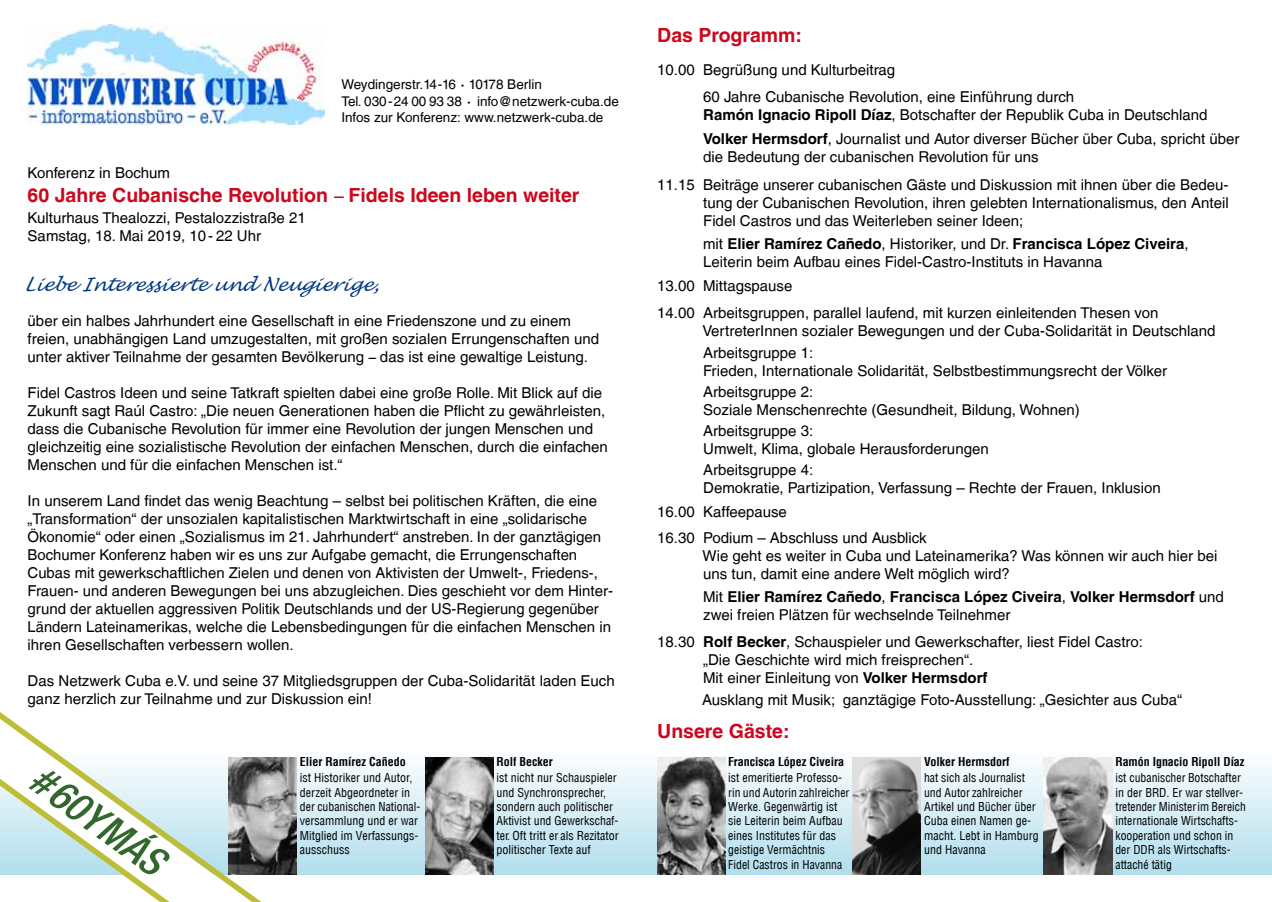
<style>
.page{position:relative;width:1272px;height:902px;background:#fff}
.page>*{position:absolute;margin:0;border:0;box-sizing:border-box;transform-origin:0 0}
.t1{font:italic 500 condensed 40.5px "Helvetica Neue LT";color:#34672e}
.t2{font:700 19.5px "Helvetica LT";color:#cd071e}
.t3{font:italic 18px "Lucida Handwriting";color:#003882}
.t4{font:15px/18px "Helvetica LT";color:#000}
.t5{font:700 15px/18px "Helvetica LT";color:#000}
.t6{font:13.5px/17px "Helvetica LT";color:#000}
.t7{font:condensed 12px/14.4px "Helvetica LT";color:#000}
.t8{font:700 condensed 12px "Helvetica LT";color:#000}
.s1{font-weight:700}
.s2{font-family:"Futura LT";font-weight:400;font-style:italic}
.s3{font-family:"Futura LT";font-style:italic}
.s4{font-weight:400}
</style>
<div class="page">
<img style="left:28px;top:24px;width:296px;height:100px">
<div style="left:0;top:748px;width:1271px;height:126px;background:linear-gradient(to bottom,#fff,#b1ddec)"></div>
<img style="left:279px;top:757px;width:18px;height:117px">
<img style="left:425px;top:757px;width:68px;height:117px">
<img style="left:657px;top:757px;width:68px;height:117px">
<img style="left:852px;top:757px;width:68px;height:117px">
<img style="left:1043px;top:757px;width:68px;height:117px">
<svg style="left:0;top:712px;width:279px;height:189px"></svg>
<svg style="left:0;top:719px;width:251px;height:182px"></svg>
<p class="t6" style="left:341px;top:76px;width:279px">Weydingerstr.14-16 <span class="s1">·</span> 10178 Berlin<br>Tel. 030-24 00 93 38 <span class="s1">·</span> info@netzwerk-cuba.de</p>
<p class="t6" style="left:341px;top:109px;width:263px">Infos zur Konferenz: www.netzwerk-cuba.de</p>
<p class="t4" style="left:28px;top:164px;width:144px">Konferenz in Bochum</p>
<h2 class="t2" style="left:28px;top:183px;width:553px">60 Jahre Cubanische Revolution <span class="s2">–</span> Fidels Ideen leben weiter</h2>
<p class="t4" style="left:28px;top:208px;width:280px">Kulturhaus Thealozzi, Pestalozzistraße 21<br>Samstag, 18. Mai 2019, 10 - 22 Uhr</p>
<p class="t3" style="left:23px;top:272px;width:363px">Liebe Interessierte undNeugierige,</p>
<p class="t4" style="left:28px;top:312px;width:573px">über ein halbes Jahrhundert eine Gesellschaft in eine Friedenszone und zu einem freien, unabhängigen Land umzugestalten, mit großen sozialen Errungenschaften und unter aktiver Teilnahme der gesamten Bevölkerung <span class="s3">–</span> das ist eine gewaltige Leistung.</p>
<p class="t4" style="left:28px;top:384px;width:581px">Fidel Castros Ideen und seine Tatkraft spielten dabei eine große Rolle. Mit Blick auf die Zukunft sagt Raúl Castro: „Die neuen Generationen haben die Pflicht zu gewährleisten, dass die Cubanische Revolution für immer eine Revolution der jungen Menschen und gleichzeitig eine sozialistische Revolution der einfachen Menschen, durch die einfachen Menschen und für die einfachen Menschen ist.“</p>
<p class="t4" style="left:28px;top:492px;width:587px">In unserem Land findet das wenig Beachtung – selbst bei politischen Kräften, die eine „Transformation“ der unsozialen kapitalistischen Marktwirtschaft in eine „solidarische Ökonomie“ oder einen „Sozialismus im 21. Jahrhundert“ anstreben. In der ganztägigen Bochumer Konferenz haben wir es uns zur Aufgabe gemacht, die Errungenschaften Cubas mit gewerkschaftlichen Zielen und denen von Aktivisten der Umwelt-, Friedens-, Frauen- und anderen Bewegungen bei uns abzugleichen. Dies geschieht vor dem Hinter&shy;grund der aktuellen aggressiven Politik Deutschlands und der US-Regierung gegenüber Ländern Lateinamerikas, welche die Lebensbedingungen für die einfachen Menschen in ihren Gesellschaften verbessern wollen.</p>
<p class="t4" style="left:28px;top:672px;width:588px">Das Netzwerk Cuba e.V. und seine 37 Mitgliedsgruppen der Cuba-Solidarität laden Euch ganz herzlich zur Teilnahme und zur Diskussion ein!</p>
<h1 class="t1" style="left:49px;top:755px;width:156px;rotate:36deg"># 60YMÁS</h1>
<p class="t8" style="left:300px;top:754px;width:108px">Elier Ramírez Cañedo</p>
<p class="t7" style="left:300px;top:770px;width:122px">ist Historiker und Autor, derzeit Abgeordneter in der cubanischen National&shy;versammlung und er war<br>Mitglied im Verfassungs&shy;ausschuss</p>
<p class="t8" style="left:496px;top:754px;width:58px">Rolf Becker</p>
<p class="t7" style="left:496px;top:770px;width:124px">ist nicht nur Schauspieler und Synchronsprecher, sondern auch politischer<br>Aktivist und Gewerkschaf&shy;ter. Oft tritt er als Rezitator politischer Texte auf</p>
<h2 class="t2" style="left:657px;top:23px;width:146px">Das Programm:</h2>
<p class="t4" style="left:703px;top:56px;width:372px;line-height:27px;text-indent:-46px">10.00 Begrüßung und Kulturbeitrag<br>60 Jahre Cubanische Revolution, eine Einführung durch</p>
<p class="t4" style="left:703px;top:102px;width:538px;line-height:24px"><span class="s1">Ramón Ignacio Ripoll Díaz</span>, Botschafter der Republik Cuba in Deutschland<br><span class="s1">Volker Hermsdorf</span>, Journalist und Autor diverser Bücher über Cuba, spricht über</p>
<p class="t4" style="left:657px;top:142px;width:572px;line-height:28.5px;text-indent:46px">die Bedeutung der cubanischen Revolution für uns<br>11.15 Beiträge unserer cubanischen Gäste und Diskussion mit ihnen über die Bedeu-</p>
<p class="t4" style="left:703px;top:194px;width:527px">tung der Cubanischen Revolution, ihren gelebten Internationalismus, den Anteil<br>Fidel Castros und das Weiterleben seiner Ideen;</p>
<p class="t4" style="left:703px;top:234px;width:487px">mit <span class="s1">Elier Ramírez Cañedo</span>, Historiker, und Dr. <span class="s1">Francisca López Civeira</span>,<br>Leiterin beim Aufbau eines Fidel-Castro-Instituts in Havanna</p>
<p class="t4" style="left:657px;top:272px;width:502px;line-height:27px">13.00 Mittagspause<br>14.00 Arbeitsgruppen, parallel laufend, mit kurzen einleitenden Thesen von</p>
<p class="t4" style="left:702px;top:319px;width:514px;line-height:22.5px">VertreterInnen sozialer Bewegungen und der Cuba-Solidarität in Deutschland<br>Arbeitsgruppe 1:</p>
<p class="t4" style="left:703px;top:360px;width:465px;line-height:21px">Frieden, Internationale Solidarität, Selbstbestimmungsrecht der Völker<br>Arbeitsgruppe 2:</p>
<p class="t4" style="left:703px;top:399px;width:378px;line-height:21px">Soziale Menschenrechte (Gesundheit, Bildung, Wohnen)<br>Arbeitsgruppe 3:</p>
<p class="t4" style="left:703px;top:438px;width:287px;line-height:21px">Umwelt, Klima, globale Herausforderungen<br>Arbeitsgruppe 4:</p>
<p class="t4" style="left:657px;top:476px;width:505px;line-height:24px;text-indent:46px">Demokratie, Partizipation, Verfassung – Rechte der Frauen, Inklusion<br>16.00 Kaffeepause</p>
<p class="t4" style="left:702px;top:528px;width:516px;text-indent:-45px">16.30 Podium – Abschluss und Ausblick<br>Wie geht es weiter in Cuba und Lateinamerika? Was können wir auch hier bei uns tun, damit eine andere Welt möglich wird?</p>
<p class="t5" style="left:703px;top:587px;width:522px"><span class="s4">Mit</span> Elier Ramírez Cañedo<span class="s4">,</span> Francisca López Civeira<span class="s4">,</span> Volker Hermsdorf <span class="s4">und zwei freien Plätzen für wechselnde Teilnehmer</span></p>
<p class="t4" style="left:703px;top:632px;width:441px;text-indent:-46px">18.30 <span class="s1">Rolf Becker</span>, Schauspieler und Gewerkschafter, liest Fidel Castro: „Die Geschichte wird mich freisprechen“.<br>Mit einer Einleitung von <span class="s1">Volker Hermsdorf</span></p>
<p class="t4" style="left:702px;top:690px;width:481px">Ausklang mit Musik; ganztägige Foto-Ausstellung: „Gesichter aus Cuba“</p>
<h2 class="t2" style="left:657px;top:719px;width:134px">Unsere Gäste:</h2>
<p class="t8" style="left:728px;top:754px;width:117px">Francisca López Civeira</p>
<p class="t7" style="left:728px;top:770px;width:123px">ist emeritierte Professo&shy;rin und Autorin zahlreicher<br>Werke. Gegenwärtig ist sie Leiterin beim Aufbau eines Institutes für das geistige Vermächtnis<br>Fidel Castros in Havanna</p>
<p class="t8" style="left:924px;top:754px;width:87px">Volker Hermsdorf</p>
<p class="t7" style="left:924px;top:770px;width:116px">hat sich als Journalist und Autor zahlreicher<br>Artikel und Bücher über<br>Cuba einen Namen ge&shy;macht. Lebt in Hamburg und Havanna</p>
<p class="t8" style="left:1115px;top:754px;width:131px">Ramón Ignacio Ripoll Díaz</p>
<p class="t7" style="left:1115px;top:770px;width:132px">ist cubanischer Botschafter in der BRD. Er war stellver&shy;tretender Minister im Bereich internationale Wirtschafts&shy;kooperation und schon in der DDR als Wirtschafts&shy;attaché tätig</p>
</div>
